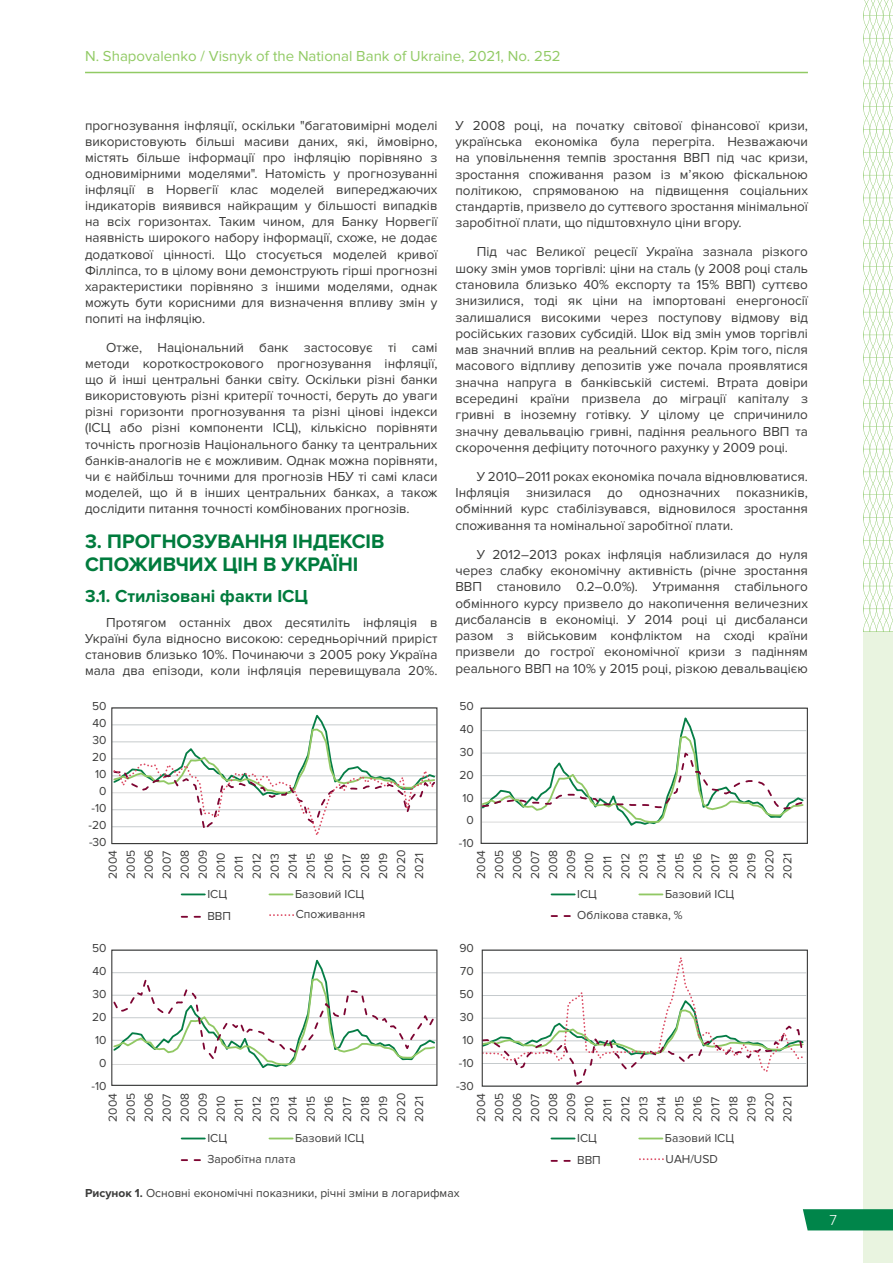
<style>
.page{position:relative;width:893px;height:1263px;background:#fff}
.page>*{position:absolute;margin:0;border:0;box-sizing:border-box;transform-origin:0 0}
.t1{font:700 20.25px/22.5px "Proxima Nova";color:#007b3d}
.t2{font:700 18px "Proxima Nova";color:#007b3d}
.t3{font:15px "Proxima Nova";color:#91ca64}
.t4{font:300 15px "Proxima Nova";color:#fff}
.t5{font:13.5px/16.4px "Proxima Nova";color:#3c3c3b;text-align:justify}
.t6{font:12px/18px "Proxima Nova";color:#3c3c3b}
.t7{font:12px/18px "Proxima Nova";color:#3c3c3c}
.s1{font-weight:700}
</style>
<div class="page">
<hr style="left:0;top:631px;width:1px;height:632px;background:#91ca64">
<div style="left:863px;top:631px;width:30px;height:632px;background:#e9f4e0"></div>
<svg style="left:803px;top:1209px;width:90px;height:21px"></svg>
<svg style="left:863px;top:0;width:30px;height:631px"></svg>
<hr style="left:85px;top:72px;width:723px;height:1px;background:#91ca64">
<svg style="left:113px;top:714px;width:322px;height:121px"></svg>
<hr style="left:182px;top:893px;width:23px;height:2px;background:#057d46">
<hr style="left:269px;top:893px;width:24px;height:2px;background:#91c864">
<svg style="left:182px;top:916px;width:19px;height:2px"></svg>
<svg style="left:270px;top:914px;width:23px;height:2px"></svg>
<hr style="left:551px;top:1137px;width:24px;height:2px;background:#057d46">
<hr style="left:639px;top:1137px;width:23px;height:2px;background:#91c864">
<svg style="left:551px;top:1160px;width:20px;height:2px"></svg>
<svg style="left:640px;top:1158px;width:23px;height:2px"></svg>
<svg style="left:480px;top:707px;width:328px;height:137px"></svg>
<hr style="left:482px;top:798px;width:324px;height:1px;background:#8c969b">
<hr style="left:482px;top:775px;width:324px;height:1px;background:#8c969b">
<hr style="left:482px;top:753px;width:324px;height:1px;background:#8c969b">
<hr style="left:482px;top:730px;width:324px;height:1px;background:#8c969b">
<hr style="left:482px;top:822px;width:324px;height:1px;background:#d9d9d9">
<svg style="left:480px;top:713px;width:325px;height:114px"></svg>
<hr style="left:482px;top:1063px;width:324px;height:1px;background:#8c969b">
<hr style="left:482px;top:1040px;width:324px;height:1px;background:#8c969b">
<hr style="left:482px;top:1018px;width:324px;height:1px;background:#8c969b">
<hr style="left:482px;top:995px;width:324px;height:1px;background:#8c969b">
<hr style="left:482px;top:972px;width:324px;height:1px;background:#8c969b">
<hr style="left:482px;top:1051px;width:324px;height:1px;background:#d9d9d9">
<svg style="left:481px;top:949px;width:324px;height:138px"></svg>
<svg style="left:113px;top:959px;width:322px;height:110px"></svg>
<hr style="left:552px;top:893px;width:23px;height:2px;background:#057d46">
<hr style="left:639px;top:893px;width:23px;height:2px;background:#91c864">
<svg style="left:552px;top:915px;width:19px;height:2px"></svg>
<hr style="left:182px;top:1137px;width:23px;height:2px;background:#057d46">
<hr style="left:269px;top:1137px;width:24px;height:2px;background:#91c864">
<svg style="left:182px;top:1159px;width:19px;height:2px"></svg>
<div style="left:111px;top:949px;width:326px;height:137px;border:1px solid #3c3c3b"></div>
<div style="left:482px;top:949px;width:326px;height:138px;border:1px solid #3c3c3b"></div>
<div style="left:111px;top:707px;width:326px;height:137px;border:1px solid #3c3c3b"></div>
<div style="left:481px;top:708px;width:327px;height:136px;border:1px solid #3c3c3b"></div>
<p class="t3" style="left:85px;top:48px;width:477px">N. Shapovalenko / Visnyk of the National Bank of Ukraine, 2021, No. 252</p>
<p class="t5" style="left:85px;top:117px;width:354px">прогнозування інфляції, оскільки "багатовимірні моделі використовують більші масиви даних, які, ймовірно, містять більше інформації про інфляцію порівняно з одновимірними моделями". Натомість у прогнозуванні інфляції в Норвегії клас моделей випереджаючих індикаторів виявився найкращим у більшості випадків на всіх горизонтах. Таким чином, для Банку Норвегії наявність широкого набору інформації, схоже, не додає додаткової цінності. Що стосується моделей кривої Філліпса, то в цілому вони демонструють гірші прогнозні характеристики порівняно з іншими моделями, однак можуть бути корисними для визначення впливу змін у попиті на інфляцію.</p>
<p class="t5" style="left:85px;top:340px;width:354px;text-indent:21px">Отже, Національний банк застосовує ті самі методи короткострокового прогнозування інфляції, що й інші центральні банки світу. Оскільки різні банки використовують різні критерії точності, беруть до уваги різні горизонти прогнозування та різні цінові індекси (ІСЦ або різні компоненти ІСЦ), кількісно порівняти точність прогнозів Національного банку та центральних банків-аналогів не є можливим. Однак можна порівняти, чи є найбільш точними для прогнозів НБУ ті самі класи моделей, що й в інших центральних банках, а також дослідити питання точності комбінованих прогнозів.</p>
<h1 class="t1" style="left:85px;top:531px;width:301px">3. ПРОГНОЗУВАННЯ ІНДЕКСІВ<br>СПОЖИВЧИХ ЦІН В УКРАЇНІ</h1>
<h2 class="t2" style="left:85px;top:585px;width:224px">3.1. Стилізовані факти ІСЦ</h2>
<p class="t5" style="left:85px;top:614px;width:354px;text-indent:21px">Протягом останніх двох десятиліть інфляція в Україні була відносно високою: середньорічний приріст становив близько 10%. Починаючи з 2005 року Україна мала два епізоди, коли інфляція перевищувала 20%.</p>
<p class="t5" style="left:455px;top:117px;width:354px">У 2008 році, на початку світової фінансової кризи, українська економіка була перегріта. Незважаючи на уповільнення темпів зростання ВВП під час кризи, зростання споживання разом із м’якою фіскальною політикою, спрямованою на підвищення соціальних стандартів, призвело до суттєвого зростання мінімальної заробітної плати, що підштовхнуло ціни вгору.</p>
<p class="t5" style="left:455px;top:244px;width:354px;text-indent:21px">Під час Великої рецесії Україна зазнала різкого шоку змін умов торгівлі: ціни на сталь (у 2008 році сталь становила близько 40% експорту та 15% ВВП) суттєво знизилися, тоді як ціни на імпортовані енергоносії залишалися високими через поступову відмову від російських газових субсидій. Шок від змін умов торгівлі мав значний вплив на реальний сектор. Крім того, після масового відпливу депозитів уже почала проявлятися значна напруга в банківській системі. Втрата довіри всередині країни призвела до міграції капіталу з гривні в іноземну готівку. У цілому це спричинило значну девальвацію гривні, падіння реального ВВП та скорочення дефіциту поточного рахунку у 2009 році.</p>
<p class="t5" style="left:455px;top:468px;width:354px;text-indent:21px">У 2010–2011 роках економіка почала відновлюватися.<br>Інфляція знизилася до однозначних показників, обмінний курс стабілізувався, відновилося зростання споживання та номінальної заробітної плати.</p>
<p class="t5" style="left:455px;top:546px;width:354px;text-indent:21px">У 2012–2013 роках інфляція наблизилася до нуля через слабку економічну активність (річне зростання ВВП становило 0.2–0.0%). Утримання стабільного обмінного курсу призвело до накопичення величезних дисбалансів в економіці. У 2014 році ці дисбаланси разом з військовим конфліктом на сході країни призвели до гострої економічної кризи з падінням реального ВВП на 10% у 2015 році, різкою девальвацією</p>
<p class="t6" style="left:92px;top:697px;width:16px">50</p>
<p class="t7" style="left:459px;top:697px;width:16px">50</p>
<p class="t6" style="left:93px;top:714px;width:16px">40</p>
<p class="t7" style="left:460px;top:720px;width:16px">40</p>
<p class="t6" style="left:93px;top:731px;width:16px">30</p>
<p class="t6" style="left:92px;top:748px;width:16px">20</p>
<p class="t7" style="left:460px;top:743px;width:16px">30</p>
<p class="t6" style="left:95px;top:765px;width:13px">10</p>
<p class="t7" style="left:459px;top:766px;width:16px">20</p>
<p class="t6" style="left:99px;top:782px;width:9px">0</p>
<p class="t7" style="left:462px;top:789px;width:13px">10</p>
<p class="t6" style="left:92px;top:799px;width:17px">-10</p>
<p class="t6" style="left:89px;top:816px;width:19px">-20</p>
<p class="t7" style="left:466px;top:811px;width:9px">0</p>
<p class="t6" style="left:89px;top:833px;width:19px">-30</p>
<p class="t7" style="left:459px;top:834px;width:17px">-10</p>
<p class="t6" style="left:104px;top:878px;width:30px;rotate:-90deg">2004<br>2005<br>2006<br>2007<br>2008<br>2009<br>2010<br>2011<br>2012<br>2013<br>2014<br>2015<br>2016<br>2017<br>2018<br>2019<br>2020<br>2021</p>
<p class="t7" style="left:207px;top:885px;width:21px">ІСЦ</p>
<p class="t7" style="left:295px;top:885px;width:71px">Базовий ІСЦ</p>
<p class="t7" style="left:207px;top:907px;width:25px">ВВП</p>
<p class="t7" style="left:296px;top:906px;width:71px">Споживання</p>
<p class="t6" style="left:472px;top:878px;width:30px;rotate:-90deg">2004<br>2005<br>2006<br>2007<br>2008<br>2009<br>2010<br>2011<br>2012<br>2013<br>2014<br>2015<br>2016<br>2017<br>2018<br>2019<br>2020<br>2021</p>
<p class="t7" style="left:577px;top:883px;width:158px;line-height:21.6px;text-indent:88px">Базовий ІСЦ<br>Облікова ставка, %</p>
<p class="t7" style="left:577px;top:885px;width:21px">ІСЦ</p>
<p class="t7" style="left:92px;top:940px;width:16px">50</p>
<p class="t6" style="left:459px;top:940px;width:16px">90</p>
<p class="t7" style="left:93px;top:962px;width:16px">40</p>
<p class="t6" style="left:460px;top:962px;width:15px">70</p>
<p class="t7" style="left:93px;top:985px;width:16px">30</p>
<p class="t6" style="left:459px;top:985px;width:16px">50</p>
<p class="t7" style="left:92px;top:1008px;width:16px">20</p>
<p class="t6" style="left:460px;top:1008px;width:16px">30</p>
<p class="t7" style="left:95px;top:1031px;width:13px">10</p>
<p class="t6" style="left:462px;top:1031px;width:13px">10</p>
<p class="t7" style="left:99px;top:1054px;width:9px">0</p>
<p class="t6" style="left:459px;top:1054px;width:17px">-10</p>
<p class="t7" style="left:92px;top:1077px;width:17px">-10</p>
<p class="t6" style="left:456px;top:1077px;width:19px">-30</p>
<p class="t7" style="left:104px;top:1122px;width:30px;rotate:-90deg">2004<br>2005<br>2006<br>2007<br>2008<br>2009<br>2010<br>2011<br>2012<br>2013<br>2014<br>2015<br>2016<br>2017<br>2018<br>2019<br>2020<br>2021</p>
<p class="t6" style="left:472px;top:1122px;width:30px;rotate:-90deg">2004<br>2005<br>2006<br>2007<br>2008<br>2009<br>2010<br>2011<br>2012<br>2013<br>2014<br>2015<br>2016<br>2017<br>2018<br>2019<br>2020<br>2021</p>
<p class="t7" style="left:207px;top:1127px;width:158px;line-height:21.6px;text-indent:88px">Базовий ІСЦ<br>Заробітна плата</p>
<p class="t6" style="left:85px;top:1184px;width:376px"><span class="s1">Рисунок 1.</span> Основні економічні показники, річні зміни в логарифмах</p>
<p class="t7" style="left:207px;top:1129px;width:21px">ІСЦ</p>
<p class="t7" style="left:577px;top:1129px;width:21px">ІСЦ</p>
<p class="t7" style="left:665px;top:1129px;width:71px">Базовий ІСЦ</p>
<p class="t7" style="left:577px;top:1151px;width:25px">ВВП</p>
<p class="t7" style="left:666px;top:1150px;width:54px">UAH/USD</p>
<p class="t4" style="left:829px;top:1211px;width:9px">7</p>
</div>
